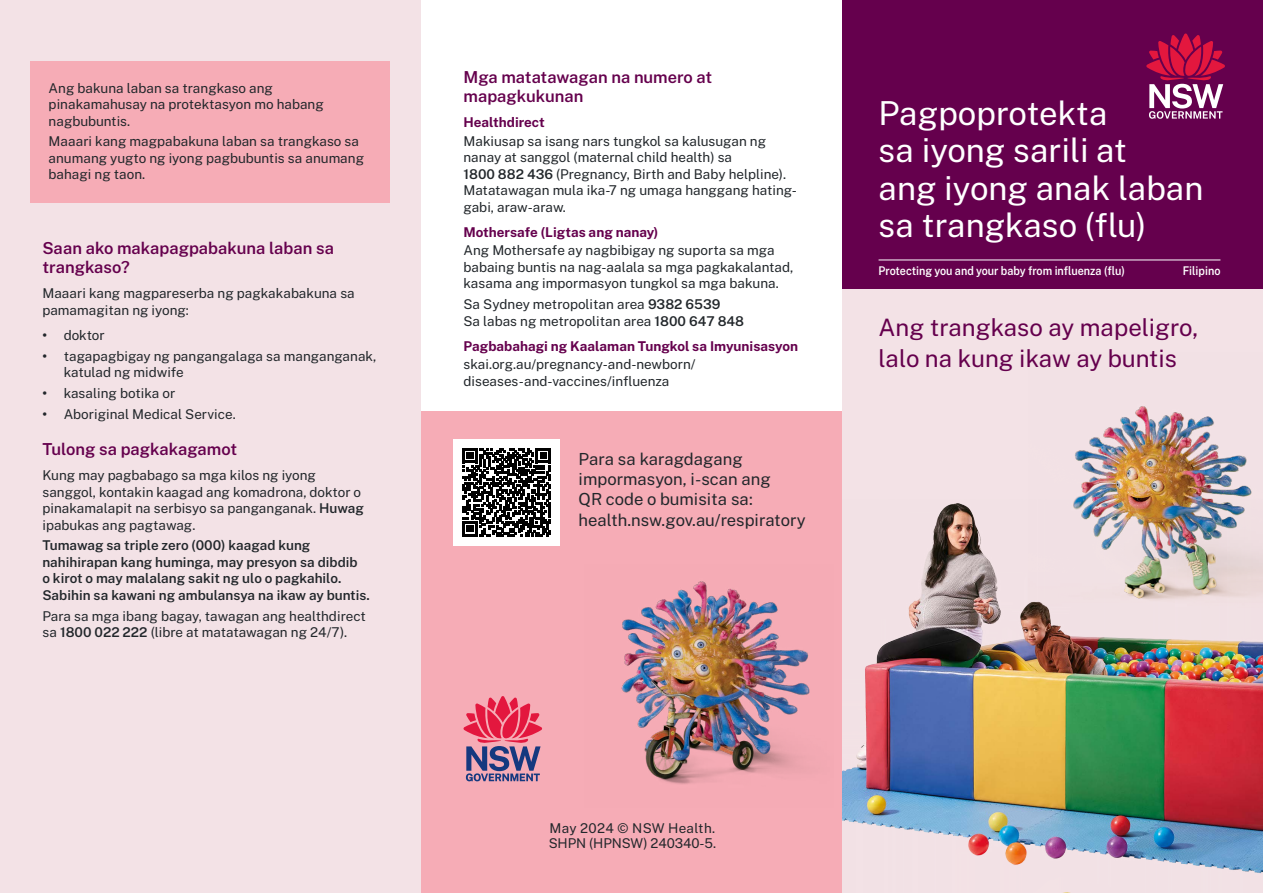
<style>
.page{position:relative;width:1263px;height:893px;background:#fff}
.page>*{position:absolute;margin:0;border:0;box-sizing:border-box;transform-origin:0 0}
.Heading_2__H2{font:33px/37.5px "Public Sans";color:#fff}
.Intro{font:24px/31.5px "Public Sans";color:#65004d}
.Body{font:16.65px/20.2px "Public Sans";color:#22272b}
.Heading_4__H4{font:600 16.5px/19.5px "Public Sans";color:#65004d}
.Body-2{font:13.5px/16.5px "Public Sans";color:#22272b}
.Body-3{font:600 13.5px/16.5px "Public Sans";color:#22272b}
.Level_1_bullet{font:13.5px/16.5px "Public Sans";color:#22272b}
.Heading_5__H5{font:700 13.5px "Public Sans";color:#65004d}
.t1{font:600 12px "Public Sans";color:#fff;scale:.9 1}
.s1{font-weight:700}
.s2{font-weight:600}
</style>
<div class="page">
<div style="left:421px;top:412px;width:421px;height:481px;background:#f6acb6"></div>
<div style="left:842px;top:0;width:421px;height:893px;background:#f3e2e6"></div>
<div style="left:0;top:0;width:421px;height:893px;background:#f3e2e6"></div>
<svg style="left:463px;top:696px;width:79px;height:85px"></svg>
<div style="left:453px;top:439px;width:107px;height:106px;background:#fff"></div>
<svg style="left:462px;top:448px;width:89px;height:88px"></svg>
<img style="left:842px;top:503px;width:421px;height:390px">
<div style="left:842px;top:0;width:421px;height:288px;background:#65004d"></div>
<img style="left:621px;top:581px;width:189px;height:203px">
<svg style="left:1146px;top:34px;width:79px;height:85px"></svg>
<img style="left:1029px;top:406px;width:234px;height:242px">
<div style="left:30px;top:61px;width:360px;height:142px;background:#f6acb6"></div>
<hr style="left:878px;top:260px;width:342px;height:1px;background:#fff">
<p class="Body-2" style="left:49px;top:79px;width:277px">Ang bakuna laban sa trangkaso ang pinakamahusay na protektasyon mo habang nagbubuntis.</p>
<p class="Body-2" style="left:49px;top:132px;width:317px">Maaari kang magpabakuna laban sa trangkaso sa anumang yugto ng iyong pagbubuntis sa anumang bahagi ng taon.</p>
<h4 class="Heading_4__H4" style="left:42px;top:237px;width:293px">Saan ako makapagpabakuna laban sa trangkaso?</h4>
<p class="Body-2" style="left:42px;top:284px;width:314px">Maaari kang magpareserba ng pagkakabakuna sa pamamagitan ng iyong:</p>
<p class="Level_1_bullet" style="left:42px;top:326px;width:64px"><span class="s1">•</span> doktor</p>
<p class="Level_1_bullet" style="left:64px;top:347px;width:314px;text-indent:-21px"><span class="s1">•</span> tagapagbigay ng pangangalaga sa manganganak, katulad ng midwife</p>
<p class="Level_1_bullet" style="left:42px;top:384px;width:134px"><span class="s1">•</span> kasaling botika or</p>
<p class="Level_1_bullet" style="left:42px;top:405px;width:195px"><span class="s1">•</span> Aboriginal Medical Service.</p>
<h4 class="Heading_4__H4" style="left:42px;top:438px;width:196px">Tulong sa pagkakagamot</h4>
<p class="Body-2" style="left:42px;top:466px;width:323px">Kung may pagbabago sa mga kilos ng iyong sanggol, kontakin kaagad ang komadrona, doktor o pinakamalapit na serbisyo sa panganganak. <span class="s2">Huwag </span>ipabukas ang pagtawag.</p>
<p class="Body-3" style="left:42px;top:536px;width:329px">Tumawag sa triple zero (000) kaagad kung nahihirapan kang huminga, may presyon sa dibdib<br>o kirot o may malalang sakit ng ulo o pagkahilo.<br>Sabihin sa kawani ng ambulansya na ikaw ay buntis.</p>
<p class="Body-2" style="left:42px;top:607px;width:325px">Para sa mga ibang bagay, tawagan ang healthdirect sa <span class="s2">1800 022 222</span> (libre at matatawagan ng 24/7).</p>
<h4 class="Heading_4__H4" style="left:463px;top:66px;width:250px">Mga matatawagan na numero at mapagkukunan</h4>
<h5 class="Heading_5__H5" style="left:463px;top:112px;width:83px">Healthdirect</h5>
<p class="Body-2" style="left:463px;top:132px;width:335px">Makiusap sa isang nars tungkol sa kalusugan ng nanay at sanggol (maternal child health) sa<br><span class="s2">1800 882 436</span> (Pregnancy, Birth and Baby helpline).<br>Matatawagan mula ika-7 ng umaga hanggang hating&shy;gabi, araw-araw.</p>
<h5 class="Heading_5__H5" style="left:463px;top:222px;width:196px">Mothersafe (Ligtas ang nanay)</h5>
<p class="Body-2" style="left:463px;top:241px;width:331px">Ang Mothersafe ay nagbibigay ng suporta sa mga babaing buntis na nag-aalala sa mga pagkakalantad, kasama ang impormasyon tungkol sa mga bakuna.</p>
<p class="Body-2" style="left:463px;top:295px;width:282px">Sa Sydney metropolitan area <span class="s2">9382 6539<br></span>Sa labas ng metropolitan area <span class="s2">1800 647 848</span></p>
<h5 class="Heading_5__H5" style="left:463px;top:336px;width:336px">Pagbabahagi ng Kaalaman Tungkol sa Imyunisasyon</h5>
<p class="Body-2" style="left:463px;top:355px;width:234px">skai.org.au/pregnancy-and-newborn/ diseases-and-vaccines/influenza</p>
<p class="Body" style="left:579px;top:448px;width:229px">Para sa karagdagang impormasyon, i-scan ang<br>QR code o bumisita sa: health.nsw.gov.au/respiratory</p>
<h2 class="Heading_2__H2" style="left:878px;top:92px;width:326px">Pagpoprotekta<br>sa iyong sarili at<br>ang iyong anak laban sa trangkaso (flu)</h2>
<p class="t1" style="left:878px;top:262px;width:275px">Protecting you and your baby from influenza (flu)</p>
<p class="t1" style="left:1183px;top:262px;width:43px">Filipino</p>
<p class="Intro" style="left:878px;top:310px;width:321px">Ang trangkaso ay mapeligro, lalo na kung ikaw ay buntis</p>
<p class="Body-2" style="left:549px;top:820px;width:169px;line-height:15px">May 2024 © NSW Health.<br>SHPN (HPNSW) 240340-5.</p>
</div>
